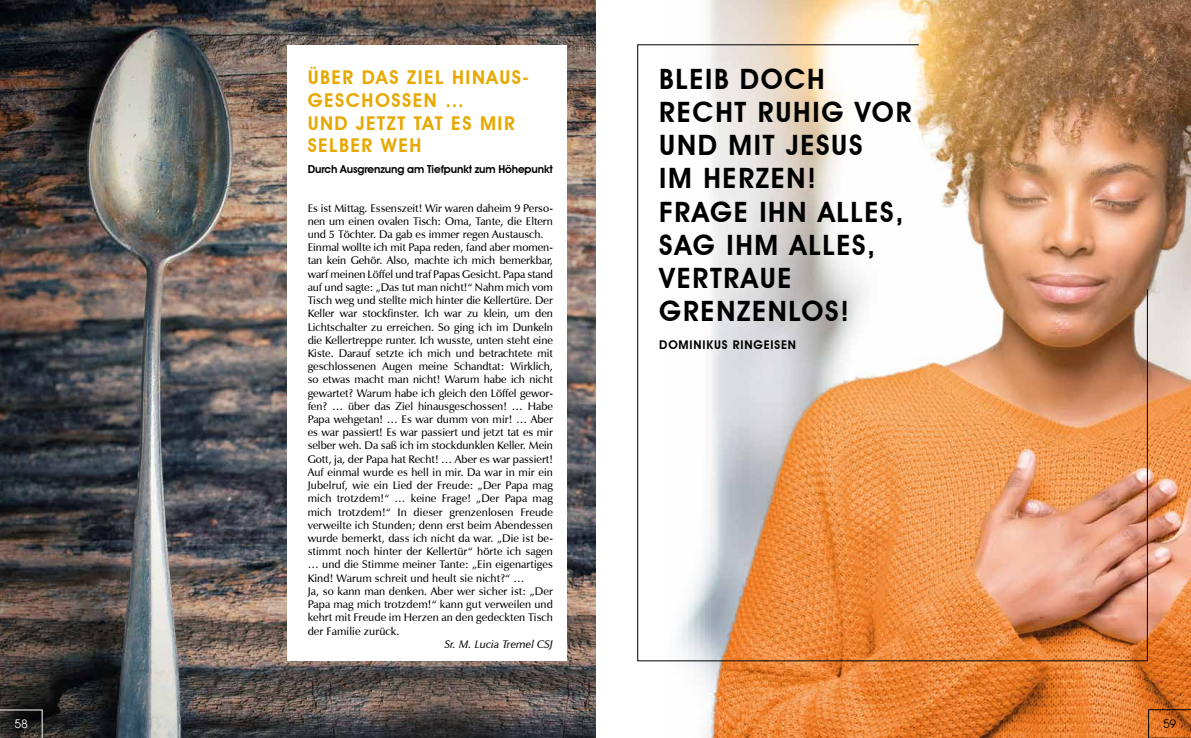
<style>
.page{position:relative;width:1191px;height:738px;background:#fff}
.page>*{position:absolute;margin:0;border:0;box-sizing:border-box;transform-origin:0 0}
.t1{font:600 28px/33px "Avant Garde IT Cby BT";letter-spacing:.06em;color:#000}
.t2{font:600 19px/22.8px "Avant Garde IT Cby BT";letter-spacing:.08em;color:#e7a800}
.t3{font:600 12px "Avant Garde IT Cby BT";letter-spacing:.07em;color:#000}
.t4{font:12px "Avant Garde Bk BT Book";color:#fff}
.t5{font:12px "Avant Garde Bk BT Book";color:#000}
.t6{font:600 11px/13.2px "Zapf Humanist 601 BT";color:#000}
.t7{font:600 11px "Avant Garde IT Cby BT";letter-spacing:-.01em;color:#000}
.t8{font:italic 600 11px "Zapf Humanist 601 BT";letter-spacing:.01em;color:#000}
</style>
<div class="page">
<img style="left:637px;top:0;width:554px;height:737px">
<img style="left:506px;top:0;width:89px;height:737px">
<img style="left:0;top:0;width:506px;height:737px">
<div style="left:288px;top:45px;width:279px;height:615px;background:#fff"></div>
<svg style="left:0;top:709px;width:43px;height:28px"></svg>
<svg style="left:1148px;top:709px;width:43px;height:28px"></svg>
<img style="left:637px;top:44px;width:510px;height:616px">
<h2 class="t2" style="left:308px;top:67px;width:223px">ÜBER DAS ZIEL HINAUS-<br>GESCHOSSEN …<br>UND JETZT TAT ES MIR<br>SELBER WEH</h2>
<p class="t7" style="left:308px;top:164px;width:247px">Durch Ausgrenzung am Tiefpunkt zum Höhepunkt</p>
<p class="t6" style="left:308px;top:202px;width:247px">Es ist Mittag. Essenszeit! Wir waren daheim 9 Perso&shy;nen um einen ovalen Tisch: Oma, Tante, die Eltern und 5 Töchter. Da gab es immer regen Austausch.<br>Einmal wollte ich mit Papa reden, fand aber momen&shy;tan kein Gehör. Also, machte ich mich bemerkbar, warf meinen Löffel und traf Papas Gesicht. Papa stand auf und sagte: „Das tut man nicht!“ Nahm mich vom Tisch weg und stellte mich hinter die Kellertüre. Der Keller war stockfinster. Ich war zu klein, um den Lichtschalter zu erreichen. So ging ich im Dunkeln die Kellertreppe runter. Ich wusste, unten steht eine Kiste. Darauf setzte ich mich und betrachtete mit geschlossenen Augen meine Schandtat: Wirklich, so etwas macht man nicht! Warum habe ich nicht gewartet? Warum habe ich gleich den Löffel gewor&shy;fen? … über das Ziel hinausgeschossen! … Habe Papa wehgetan! … Es war dumm von mir! … Aber es war passiert! Es war passiert und jetzt tat es mir selber weh. Da saß ich im stockdunklen Keller. Mein Gott, ja, der Papa hat Recht! … Aber es war passiert!<br>Auf einmal wurde es hell in mir. Da war in mir ein Jubelruf, wie ein Lied der Freude: „Der Papa mag mich trotzdem!“ … keine Frage! „Der Papa mag mich trotzdem!“ In dieser grenzenlosen Freude verweilte ich Stunden; denn erst beim Abendessen wurde bemerkt, dass ich nicht da war. „Die ist be&shy;stimmt noch hinter der Kellertür“ hörte ich sagen … und die Stimme meiner Tante: „Ein eigenartiges Kind! Warum schreit und heult sie nicht?“ …<br>Ja, so kann man denken. Aber wer sicher ist: „Der Papa mag mich trotzdem!“ kann gut verweilen und kehrt mit Freude im Herzen an den gedeckten Tisch der Familie zurück.</p>
<p class="t8" style="left:445px;top:639px;width:110px">Sr. M. Lucia Tremel CSJ</p>
<h1 class="t1" style="left:659px;top:65px;width:254px">BLEIB DOCH<br>RECHT RUHIG VOR<br>UND MIT JESUS<br>IM HERZEN!<br>FRAGE IHN ALLES,<br>SAG IHM ALLES,<br>VERTRAUE<br>GRENZENLOS!</h1>
<p class="t3" style="left:659px;top:340px;width:138px">DOMINIKUS RINGEISEN</p>
<p class="t4" style="left:15px;top:719px;width:15px">58</p>
<p class="t5" style="left:1163px;top:719px;width:15px">59</p>
</div>
